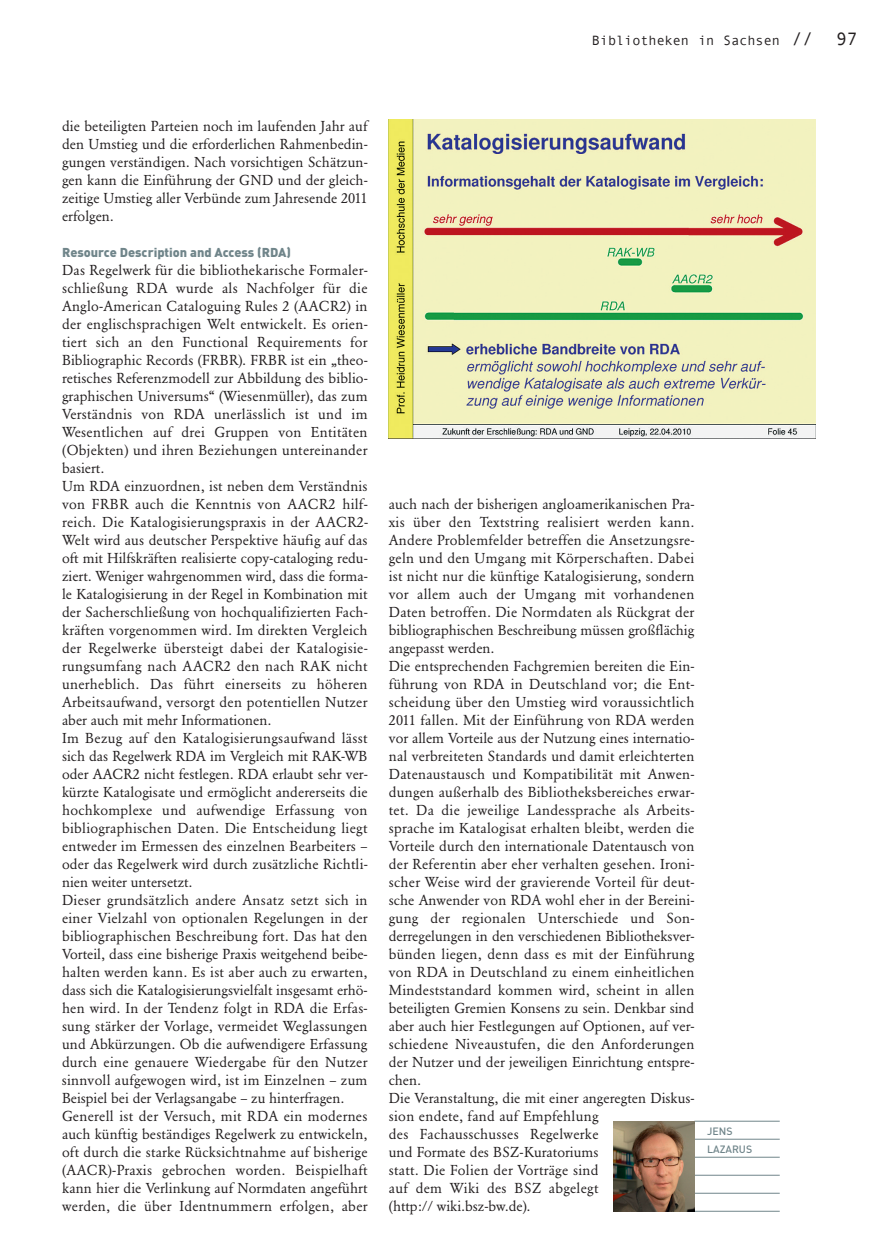
<style>
.page{position:relative;width:890px;height:1260px;background:#fff}
.page>*{position:absolute;margin:0;border:0;box-sizing:border-box;transform-origin:0 0}
.t1{font:18px "Andale Mono";color:#231f20}
.t2{font:14.25px/18px "Garamond BQ";letter-spacing:.015em;color:#231f20}
.t3{font:13.5px "Andale Mono";color:#231f20}
.t4{font:900 12.75px "DIN";color:#70858a}
.t5{font:500 10.5px/18px "DIN";color:#70858a}
.s1{font-size:18px}
</style>
<div class="page">
<img style="left:389px;top:119px;width:426px;height:319px">
<hr style="left:694px;top:1120px;width:85px;height:1px;background:#70858a">
<hr style="left:694px;top:1138px;width:85px;height:1px;background:#70858a">
<hr style="left:694px;top:1156px;width:85px;height:1px;background:#70858a">
<hr style="left:694px;top:1174px;width:85px;height:1px;background:#70858a">
<hr style="left:694px;top:1192px;width:85px;height:1px;background:#70858a">
<hr style="left:694px;top:1210px;width:85px;height:1px;background:#70858a">
<img style="left:613px;top:1121px;width:81px;height:90px">
<p class="t3" style="left:591px;top:33px;width:223px">Bibliotheken in Sachsen <span class="s1">//</span></p>
<p class="t1" style="left:836px;top:29px;width:23px">97</p>
<p class="t2" style="left:62px;top:117px;width:307px;text-align:justify">die beteiligten Parteien noch im laufenden Jahr auf den Umstieg und die erforderlichen Rahmenbedin&shy;gungen verständigen. Nach vorsichtigen Schätzun&shy;gen kann die Einführung der GND und der gleich&shy;zeitige Umstieg aller Verbünde zum Jahresende 2011 erfolgen.</p>
<p class="t4" style="left:62px;top:248px;width:230px">Resource Description and Access (RDA)</p>
<p class="t2" style="left:62px;top:261px;width:307px">Das Regelwerk für die bibliothekarische Formaler&shy;schließung RDA wurde als Nachfolger für die Anglo-American Cataloguing Rules 2 (AACR2) in der englischsprachigen Welt entwickelt. Es orien&shy;tiert sich an den Functional Requirements for Bibliographic Records (FRBR). FRBR ist ein „theo&shy;retisches Referenzmodell zur Abbildung des biblio&shy;graphischen Universums“ (Wiesenmüller), das zum Verständnis von RDA unerlässlich ist und im Wesentlichen auf drei Gruppen von Entitäten (Objekten) und ihren Beziehungen untereinander basiert.<br>Um RDA einzuordnen, ist neben dem Verständnis von FRBR auch die Kenntnis von AACR2 hilf&shy;reich. Die Katalogisierungspraxis in der AACR2- Welt wird aus deutscher Perspektive häufig auf das oft mit Hilfskräften realisierte copy-cataloging redu&shy;ziert. Weniger wahrgenommen wird, dass die forma&shy;le Katalogisierung in der Regel in Kombination mit der Sacherschließung von hochqualifizierten Fach&shy;kräften vorgenommen wird. Im direkten Vergleich der Regelwerke übersteigt dabei der Katalogisie&shy;rungsumfang nach AACR2 den nach RAK nicht unerheblich. Das führt einerseits zu höheren Arbeitsaufwand, versorgt den potentiellen Nutzer aber auch mit mehr Informationen.<br>Im Bezug auf den Katalogisierungsaufwand lässt sich das Regelwerk RDA im Vergleich mit RAK-WB oder AACR2 nicht festlegen. RDA erlaubt sehr ver&shy;kürzte Katalogisate und ermöglicht andererseits die hochkomplexe und aufwendige Erfassung von bibliographischen Daten. Die Entscheidung liegt entweder im Ermessen des einzelnen Bearbeiters – oder das Regelwerk wird durch zusätzliche Richtli&shy;nien weiter untersetzt.<br>Dieser grundsätzlich andere Ansatz setzt sich in einer Vielzahl von optionalen Regelungen in der bibliographischen Beschreibung fort. Das hat den Vorteil, dass eine bisherige Praxis weitgehend beibe&shy;halten werden kann. Es ist aber auch zu erwarten, dass sich die Katalogisierungsvielfalt insgesamt erhö&shy;hen wird. In der Tendenz folgt in RDA die Erfas&shy;sung stärker der Vorlage, vermeidet Weglassungen und Abkürzungen. Ob die aufwendigere Erfassung durch eine genauere Wiedergabe für den Nutzer sinnvoll aufgewogen wird, ist im Einzelnen – zum Beispiel bei der Verlagsangabe – zu hinterfragen.<br>Generell ist der Versuch, mit RDA ein modernes auch künftig beständiges Regelwerk zu entwickeln, oft durch die starke Rücksichtnahme auf bisherige (AACR)-Praxis gebrochen worden. Beispielhaft kann hier die Verlinkung auf Normdaten angeführt werden, die über Identnummern erfolgen, aber</p>
<p class="t2" style="left:389px;top:495px;width:307px">auch nach der bisherigen angloamerikanischen Pra&shy;xis über den Textstring realisiert werden kann.<br>Andere Problemfelder betreffen die Ansetzungsre&shy;geln und den Umgang mit Körperschaften. Dabei ist nicht nur die künftige Katalogisierung, sondern vor allem auch der Umgang mit vorhandenen Daten betroffen. Die Normdaten als Rückgrat der bibliographischen Beschreibung müssen großflächig angepasst werden.<br>Die entsprechenden Fachgremien bereiten die Ein&shy;führung von RDA in Deutschland vor; die Ent&shy;scheidung über den Umstieg wird voraussichtlich 2011 fallen. Mit der Einführung von RDA werden vor allem Vorteile aus der Nutzung eines internatio&shy;nal verbreiteten Standards und damit erleichterten Datenaustausch und Kompatibilität mit Anwen&shy;dungen außerhalb des Bibliotheksbereiches erwar&shy;tet. Da die jeweilige Landessprache als Arbeits&shy;sprache im Katalogisat erhalten bleibt, werden die Vorteile durch den internationale Datentausch von der Referentin aber eher verhalten gesehen. Ironi&shy;scher Weise wird der gravierende Vorteil für deut&shy;sche Anwender von RDA wohl eher in der Bereini&shy;gung der regionalen Unterschiede und Son&shy;derregelungen in den verschiedenen Bibliotheksver&shy;bünden liegen, denn dass es mit der Einführung von RDA in Deutschland zu einem einheitlichen Mindeststandard kommen wird, scheint in allen beteiligten Gremien Konsens zu sein. Denkbar sind aber auch hier Festlegungen auf Optionen, auf ver&shy;schiedene Niveaustufen, die den Anforderungen der Nutzer und der jeweiligen Einrichtung entspre&shy;chen.<br>Die Veranstaltung, die mit einer angeregten Diskus&shy;sion endete, fand auf Empfehlung<br>des Fachausschusses Regelwerke<br>und Formate des BSZ-Kuratoriums<br>statt. Die Folien der Vorträge sind<br>auf dem Wiki des BSZ abgelegt<br>(http:// wiki.bsz-bw.de).</p>
<p class="t5" style="left:707px;top:1122px;width:47px">JENS<br>LAZARUS</p>
</div>
